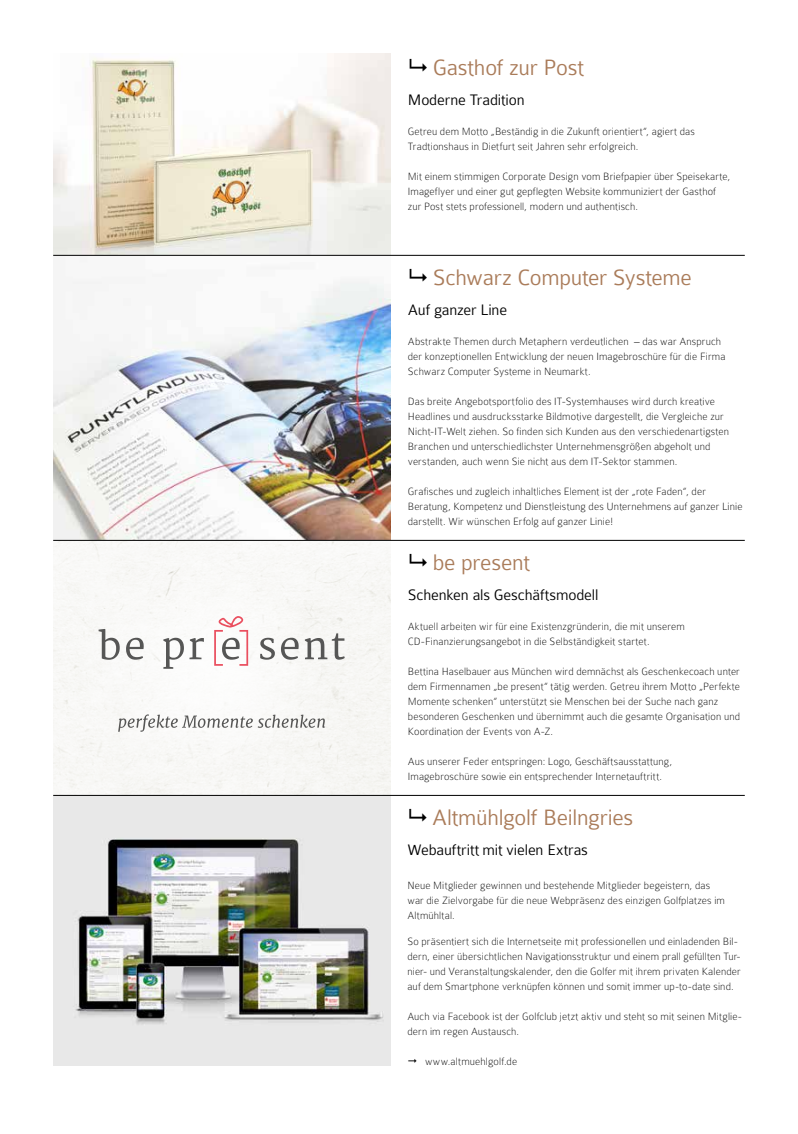
<style>
.page{position:relative;width:798px;height:1134px;background:#fff}
.page>*{position:absolute;margin:0;border:0;box-sizing:border-box;transform-origin:0 0}
.t1{font:300 23.75px "Colaborate";letter-spacing:-.01em;color:#aa7c5a}
.t2{font:300 16.25px "Colaborate";letter-spacing:-.01em;color:#000}
.t3{font:100 11.25px/15px "Colaborate";letter-spacing:.01em;color:#000}
</style>
<div class="page">
<img style="left:53px;top:53px;width:337px;height:1012px">
<div style="left:53px;top:540px;width:337px;height:255px;background:#f8f8f6"></div>
<svg style="left:98px;top:629px;width:22px;height:31px"></svg>
<svg style="left:126px;top:638px;width:18px;height:22px"></svg>
<svg style="left:163px;top:638px;width:41px;height:31px"></svg>
<svg style="left:260px;top:638px;width:15px;height:22px"></svg>
<svg style="left:281px;top:638px;width:17px;height:22px"></svg>
<svg style="left:305px;top:633px;width:39px;height:27px"></svg>
<svg style="left:214px;top:616px;width:34px;height:50px"></svg>
<svg style="left:118px;top:714px;width:207px;height:18px"></svg>
<hr style="left:53px;top:255px;width:691px;height:1px;background:#000">
<hr style="left:53px;top:540px;width:691px;height:1px;background:#000">
<hr style="left:53px;top:795px;width:691px;height:1px;background:#000">
<h1 class="t1" style="left:432px;top:55px;width:153px">Gasthof zur Post</h1>
<h2 class="t2" style="left:407px;top:91px;width:118px">M oderne Tradition</h2>
<p class="t3" style="left:407px;top:124px;width:288px">Getreu dem Motto „Beständig in die Zukunft orientiert“, agiert das<br>Tradtionshaus in Dietfurt seit Jahren sehr erfolgreich.</p>
<p class="t3" style="left:407px;top:169px;width:324px">Mit einem stimmigen Corporate Design vom Briefpapier über Speisekarte,<br>Imageflyer und einer gut gepflegten Website kommuniziert der Gasthof zur Post stets professionell, modern und authentisch.</p>
<h1 class="t1" style="left:432px;top:265px;width:261px">Schwarz Computer Systeme</h1>
<h2 class="t2" style="left:407px;top:301px;width:101px">Auf ganzer Line</h2>
<p class="t3" style="left:407px;top:334px;width:319px">Abstrakte Themen durch Metaphern verdeutlichen – das war Anspruch der konzeptionellen Entwicklung der neuen Imagebroschüre für die Firma<br>Schwarz Computer Systeme in Neumarkt.</p>
<p class="t3" style="left:407px;top:394px;width:322px">Das breite Angebotsportfolio des IT-Systemhauses wird durch kreative Headlines und ausdrucksstarke Bildmotive dargestellt, die Vergleiche zur Nicht-IT-Welt ziehen. So finden sich Kunden aus den verschiedenartigsten Branchen und unterschiedlichster Unternehmensgrößen abgeholt und verstanden, auch wenn Sie nicht aus dem IT-Sektor stammen.</p>
<p class="t3" style="left:407px;top:484px;width:336px">Grafisches und zugleich inhaltliches Element ist der „rote Faden“, der<br>Beratung, Kompetenz und Dienstleistung des Unternehmens auf ganzer Linie darstellt. Wir wünschen Erfolg auf ganzer Linie!</p>
<h1 class="t1" style="left:432px;top:550px;width:99px">be present</h1>
<h2 class="t2" style="left:407px;top:586px;width:192px">Schenken als Geschäftsmodell</h2>
<p class="t3" style="left:407px;top:619px;width:278px">Aktuell arbeiten wir für eine Existenzgründerin, die mit unserem<br>CD-Finanzierungsangebot in die Selbständigkeit startet.</p>
<p class="t3" style="left:407px;top:664px;width:333px">Bettina Haselbauer aus München wird demnächst als Geschenkecoach unter dem Firmennamen „be present“ tätig werden. Getreu ihrem Motto „Perfekte Momente schenken“ unterstützt sie Menschen bei der Suche nach ganz besonderen Geschenken und übernimmt auch die gesamte Organisation und Koordination der Events von A-Z.</p>
<p class="t3" style="left:407px;top:754px;width:266px">Aus unserer Feder entspringen: Logo, Geschäftsausstattung,<br>Imagebroschüre sowie ein entsprechender Internetauftritt.</p>
<h1 class="t1" style="left:432px;top:805px;width:203px">Altmühlgolf Beilngries</h1>
<h2 class="t2" style="left:407px;top:841px;width:182px">Webauftritt mit vielen Extras</h2>
<p class="t3" style="left:407px;top:878px;width:319px">Neue Mitglieder gewinnen und bestehende Mitglieder begeistern, das war die Zielvorgabe für die neue Webpräsenz des einzigen Golfplatzes im<br>Altmühltal.</p>
<p class="t3" style="left:407px;top:934px;width:335px">So präsentiert sich die Internetseite mit professionellen und einladenden Bil&shy;dern, einer übersichtlichen Navigationsstruktur und einem prall gefüllten Tur&shy;nier- und Veranstaltungskalender, den die Golfer mit ihrem privaten Kalender auf dem Smartphone verknüpfen können und somit immer up-to-date sind.</p>
<p class="t3" style="left:407px;top:1009px;width:335px">Auch via Facebook ist der Golfclub jetzt aktiv und steht so mit seinen Mitglie&shy;dern im regen Austausch.</p>
<p class="t3" style="left:425px;top:1054px;width:94px">www.altmuehlgolf.de</p>
</div>
